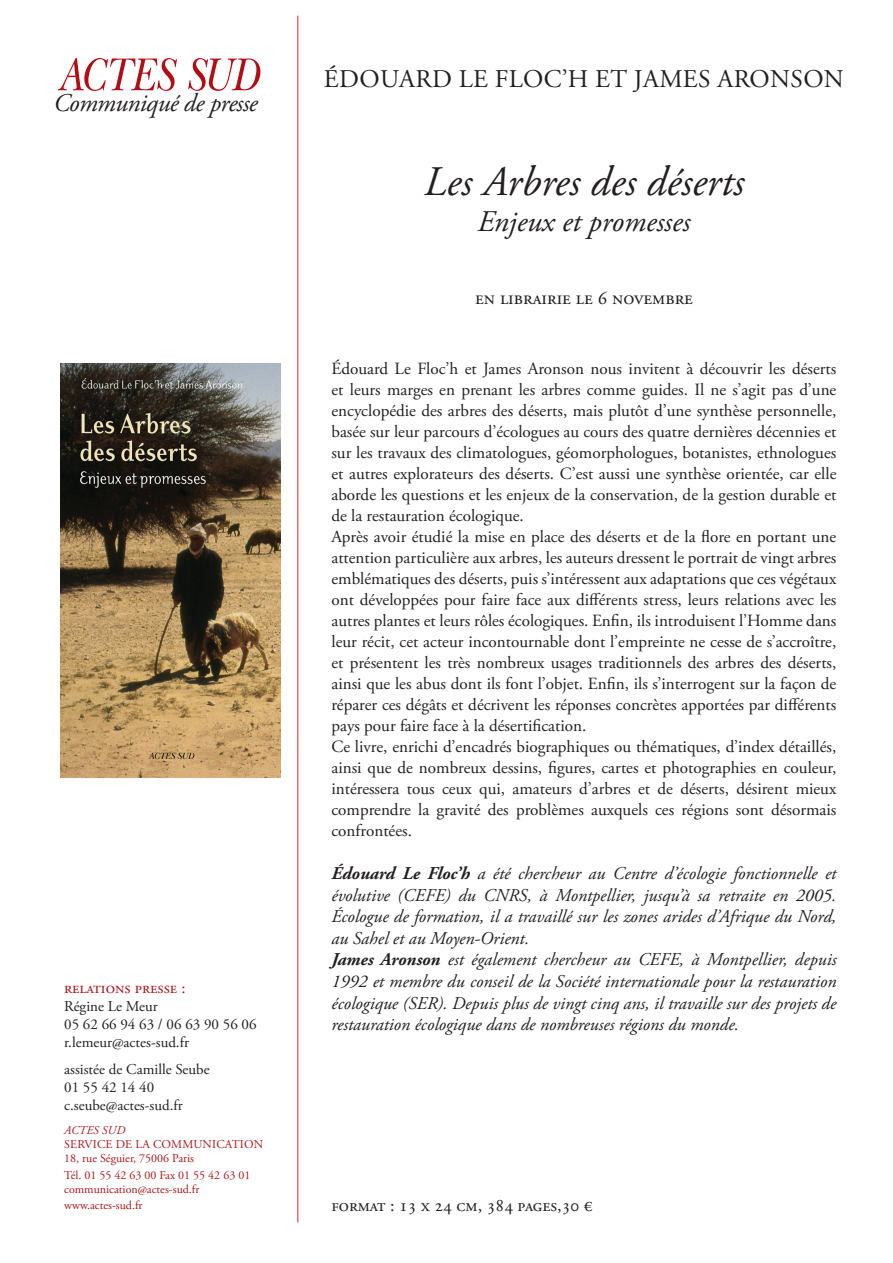
<style>
.page{position:relative;width:893px;height:1263px;background:#fff}
.page>*{position:absolute;margin:0;border:0;box-sizing:border-box;transform-origin:0 0}
.t1{font:italic 42px "Adobe Garamond Pro";color:#231f20}
.t2{font:italic 30px "Adobe Garamond Pro";color:#231f20}
.t3{font:25.5px "Adobe Garamond Pro";letter-spacing:.015em;color:#231f20}
.t4{font:italic 25.5px "Adobe Garamond Pro";letter-spacing:-.02em;color:#231f20}
.t5{font:19.5px "Adobe Garamond Pro";color:#231f20}
.t6{font:italic 18px/21.6px "Adobe Garamond Pro";color:#231f20}
.t7{font:18px "Adobe Garamond Pro";color:#231f20}
.t8{font:17.1px/21px "Adobe Garamond Pro";color:#231f20}
.t9{font:16.5px "Adobe Garamond Pro";color:#a7181c}
.t10{font:15px/18px "Adobe Garamond Pro";color:#231f20}
.t11{font:12px/16.2px "Adobe Garamond Pro";color:#a7181c}
.t12{font:italic 12px "Adobe Garamond Pro";color:#a7181c}
.s1{font-weight:700}
</style>
<div class="page">
<hr style="left:298px;top:16px;width:1px;height:1206px;background:#d1232a">
<img style="left:61px;top:363px;width:219px;height:415px">
<svg style="left:58px;top:58px;width:119px;height:33px"></svg>
<svg style="left:188px;top:58px;width:72px;height:33px"></svg>
<h3 class="t4" style="left:53px;top:87px;width:206px">Communiqué de presse</h3>
<p class="t9" style="left:64px;top:978px;width:123px">relations presse :</p>
<p class="t10" style="left:64px;top:998px;width:194px">Régine Le Meur<br>05 62 66 94 63 / 06 63 90 56 06 r.lemeur@actes-sud.fr</p>
<p class="t10" style="left:64px;top:1061px;width:147px">assistée de Camille Seube<br>01 55 42 14 40 c.seube@actes-sud.fr</p>
<p class="t12" style="left:64px;top:1123px;width:62px">ACTES SUD</p>
<p class="t11" style="left:64px;top:1136px;width:100px">SERVICE DE LA COMMUN</p>
<p class="t11" style="left:212px;top:1136px;width:13px">ICAT</p>
<p class="t11" style="left:240px;top:1136px;width:15px">ION</p>
<p class="t11" style="left:64px;top:1151px;width:188px">18, rue Séguier, 75006 Paris<br>Tél. 01 55 42 63 00 Fax 01 55 42 63 01</p>
<p class="t11" style="left:64px;top:1181px;width:137px">communication@actes-sud.fr www.actes-sud.fr</p>
<h3 class="t3" style="left:324px;top:63px;width:521px">Édouard Le Floc’h et James Aronson</h3>
<h1 class="t1" style="left:424px;top:156px;width:322px">Les Arbres des déserts</h1>
<h2 class="t2" style="left:477px;top:203px;width:214px">Enjeux et promesses</h2>
<p class="t5" style="left:475px;top:286px;width:219px">en librairie le 6 novembre</p>
<p class="t8" style="left:331px;top:359px;width:507px">Édouard Le Floc’h et James Aronson nous invitent à découvrir les déserts et leurs marges en prenant les arbres comme guides. Il ne s’agit pas d’une encyclopédie des arbres des déserts, mais plutôt d’une synthèse personnelle, basée sur leur parcours d’écologues au cours des quatre dernières décennies et sur les travaux des climatologues, géomorphologues, botanistes, ethnologues et autres explorateurs des déserts. C’est aussi une synthèse orientée, car elle aborde les questions et les enjeux de la conservation, de la gestion durable et de la restauration écologique.<br>Après avoir étudié la mise en place des déserts et de la flore en portant une attention particulière aux arbres, les auteurs dressent le portrait de vingt arbres emblématiques des déserts, puis s’intéressent aux adaptations que ces végétaux ont développées pour faire face aux différents stress, leurs relations avec les autres plantes et leurs rôles écologiques. Enfin, ils introduisent l’Homme dans leur récit, cet acteur incontournable dont l’empreinte ne cesse de s’accroître, et présentent les très nombreux usages traditionnels des arbres des déserts, ainsi que les abus dont ils font l’objet. Enfin, ils s’interrogent sur la façon de réparer ces dégâts et décrivent les réponses concrètes apportées par différents pays pour faire face à la désertification.<br>Ce livre, enrichi d’encadrés biographiques ou thématiques, d’index détaillés, ainsi que de nombreux dessins, figures, cartes et photographies en couleur, intéressera tous ceux qui, amateurs d’arbres et de déserts, désirent mieux comprendre la gravité des problèmes auxquels ces régions sont désormais confrontées.</p>
<p class="t6" style="left:331px;top:863px;width:506px"><span class="s1">Édouard Le Floc’h</span> a été chercheur au Centre d’écologie fonctionnelle et évolutive (CEFE) du CNRS, à Montpellier, jusqu’à sa retraite en 2005.<br>Écologue de formation, il a travaillé sur les zones arides d’Afrique du Nord, au Sahel et au Moyen-Orient.<br><span class="s1">James Aronson</span> est également chercheur au CEFE, à Montpellier, depuis 1992 et membre du conseil de la Société internationale pour la restauration écologique (SER). Depuis plus de vingt cinq ans, il travaille sur des projets de restauration écologique dans de nombreuses régions du monde.</p>
<p class="t7" style="left:331px;top:1194px;width:263px">format : 13 x 24 cm, 384 pages,30 €</p>
</div>
